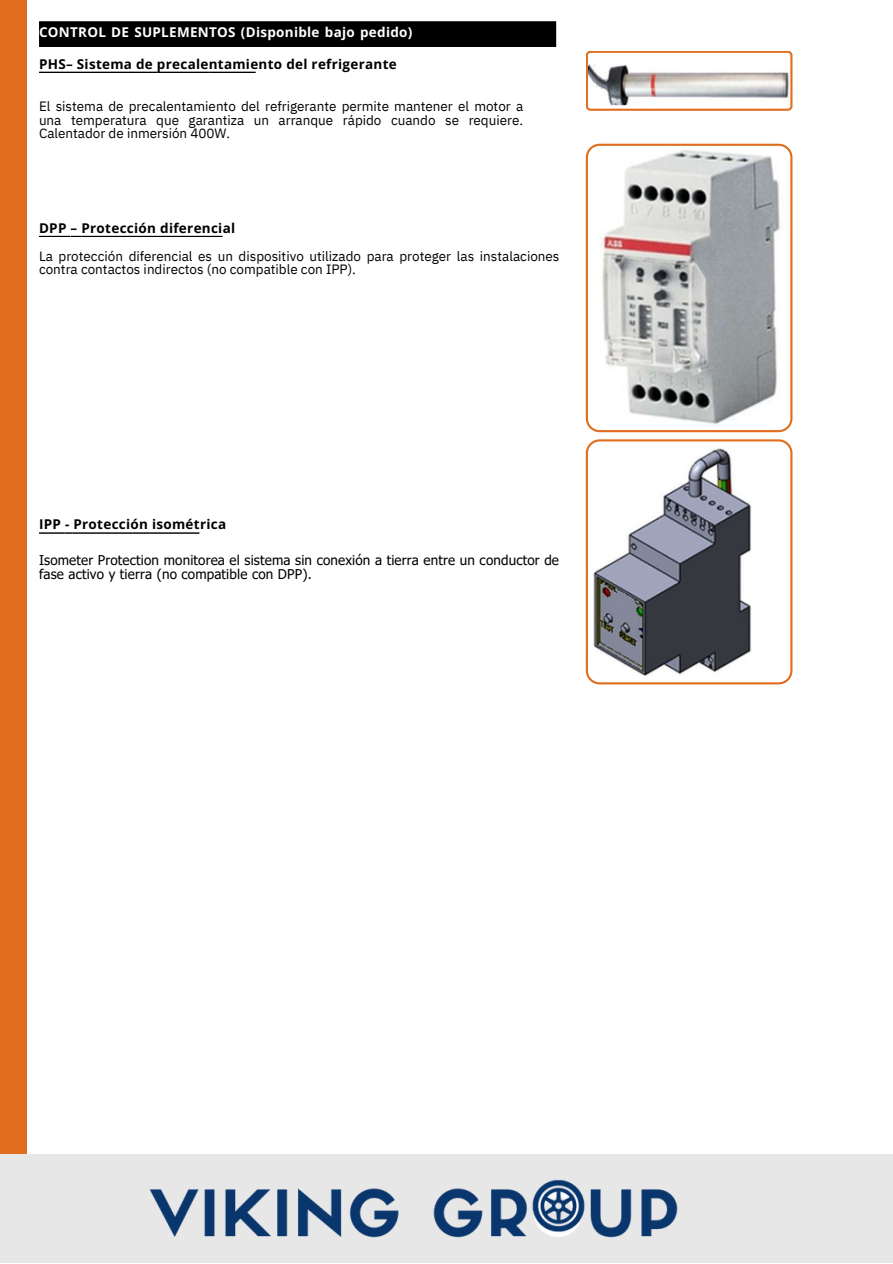
<style>
.page{position:relative;width:893px;height:1264px;background:#fff}
.page>*{position:absolute;margin:0;border:0;box-sizing:border-box;transform-origin:0 0}
.t1{font:13.5px/13.5px "IBM Plex Sans";color:#000;text-align:justify}
.t2{font:13.5px/13.5px "Tahoma";letter-spacing:.01em;color:#000}
.t3{font:700 13.5px "Open Sans";letter-spacing:.02em;color:#000}
.t4{font:700 13.5px "Open Sans";letter-spacing:.02em;color:#fefefe}
</style>
<div class="page">
<div style="left:39px;top:21px;width:517px;height:26px;background:#000"></div>
<svg style="left:39px;top:532px;width:18px;height:2px"></svg>
<svg style="left:57px;top:532px;width:7px;height:2px"></svg>
<svg style="left:64px;top:532px;width:20px;height:2px"></svg>
<svg style="left:39px;top:235px;width:24px;height:2px"></svg>
<svg style="left:63px;top:235px;width:10px;height:2px"></svg>
<svg style="left:73px;top:235px;width:74px;height:2px"></svg>
<svg style="left:147px;top:235px;width:76px;height:2px"></svg>
<svg style="left:39px;top:71px;width:31px;height:2px"></svg>
<svg style="left:70px;top:71px;width:53px;height:2px"></svg>
<svg style="left:123px;top:71px;width:25px;height:2px"></svg>
<svg style="left:148px;top:71px;width:53px;height:2px"></svg>
<svg style="left:201px;top:71px;width:55px;height:2px"></svg>
<div style="left:0;top:0;width:27px;height:1239px;background:#e16d1e"></div>
<svg style="left:586px;top:51px;width:206px;height:60px"></svg>
<svg style="left:585px;top:143px;width:208px;height:288px"></svg>
<svg style="left:744px;top:431px;width:49px;height:254px"></svg>
<div style="left:0;top:1154px;width:892px;height:108px;background:#e7e7e8"></div>
<img style="left:84px;top:348px;width:660px;height:890px">
<p class="t4" style="left:39px;top:23px;width:375px">CONTROL DE SUPLEMENTOS (Disponible bajo pedido)</p>
<p class="t3" style="left:39px;top:54px;width:359px">PHS– Sistema de precalentamiento del refrigerante</p>
<p class="t1" style="left:39px;top:100px;width:485px">El sistema de precalentamiento del refrigerante permite mantener el motor a una temperatura que garantiza un arranque rápido cuando se requiere.<br>Calentador de inmersión 400W.</p>
<p class="t3" style="left:39px;top:218px;width:198px">DPP – Protección diferencial</p>
<p class="t1" style="left:39px;top:249px;width:522px">La protección diferencial es un dispositivo utilizado para proteger las instalaciones contra contactos indirectos (no compatible con IPP).</p>
<p class="t3" style="left:39px;top:515px;width:189px">IPP - Protección isométrica</p>
<p class="t2" style="left:39px;top:553px;width:521px">Isometer Protection monitorea el sistema sin conexión a tierra entre un conductor de fase activo y tierra (no compatible con DPP).</p>
</div>
